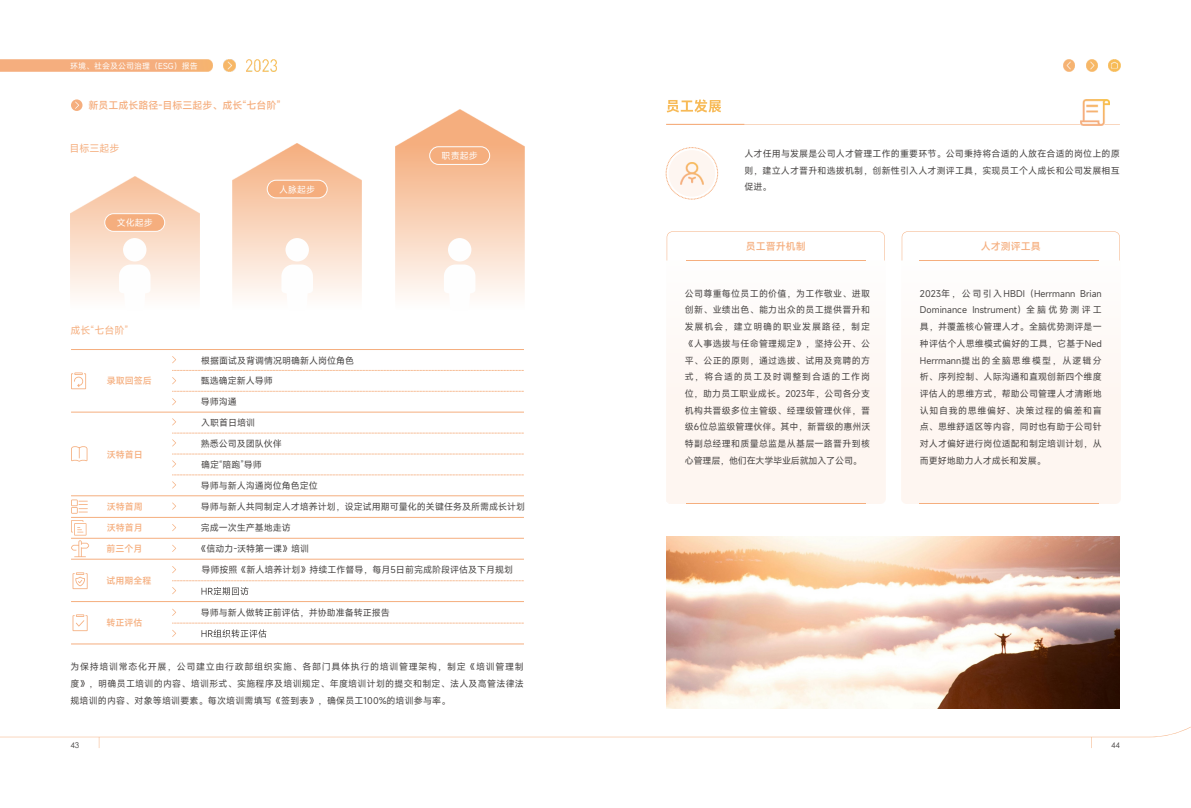
<style>
.page{position:relative;width:1191px;height:808px;background:#fff}
.page>*{position:absolute;margin:0;border:0;box-sizing:border-box;transform-origin:0 0}
.t1{font:500 10px "Mi Sans";color:#f5ae7e}
.t2{font:10px "Mi Sans";color:#f5ae7e}
.t3{font:9px/16.7px "Mi Sans";color:#474443;text-align:justify}
.t4{font:500 9px "Mi Sans";color:#f5ae7e}
.t5{font:9px "Mi Sans";color:#fefefe}
.t6{font:8px "Mi Sans";color:#fefefe}
.t7{font:8px "Century Gothic";color:#474443}
</style>
<div class="page">
<img style="left:666px;top:536px;width:454px;height:173px">
<svg style="left:224px;top:60px;width:11px;height:11px"></svg>
<svg style="left:0;top:727px;width:1190px;height:21px"></svg>
<img style="left:246px;top:60px;width:31px;height:11px">
<svg style="left:1086px;top:60px;width:11px;height:11px"></svg>
<svg style="left:1063px;top:60px;width:12px;height:11px"></svg>
<svg style="left:1108px;top:60px;width:12px;height:11px"></svg>
<svg style="left:71px;top:99px;width:11px;height:12px"></svg>
<svg style="left:201px;top:587px;width:47px;height:8px"></svg>
<img style="left:70px;top:176px;width:129px;height:121px">
<img style="left:395px;top:109px;width:129px;height:188px">
<img style="left:233px;top:143px;width:129px;height:154px">
<svg style="left:119px;top:238px;width:31px;height:59px"></svg>
<svg style="left:281px;top:238px;width:32px;height:59px"></svg>
<svg style="left:444px;top:238px;width:31px;height:59px"></svg>
<div style="left:104px;top:213px;width:61px;height:19px;background:#f5ae7e;border:1px solid #fefefe;border-radius:9px"></div>
<div style="left:267px;top:180px;width:60px;height:18px;background:#f5ae7e;border:1px solid #fefefe;border-radius:9px"></div>
<div style="left:429px;top:146px;width:61px;height:19px;background:#f5ae7e;border:1px solid #fefefe;border-radius:9px"></div>
<svg style="left:666px;top:124px;width:454px;height:1px"></svg>
<svg style="left:666px;top:99px;width:55px;height:14px"></svg>
<img style="left:1080px;top:99px;width:29px;height:26px">
<div style="left:668px;top:150px;width:47px;height:47px;background:#fef6f1;border-radius:50%"></div>
<div style="left:666px;top:147px;width:52px;height:52px;border:1px dashed #f5ae7e;border-radius:50%"></div>
<img style="left:680px;top:162px;width:23px;height:23px">
<svg style="left:901px;top:231px;width:219px;height:29px"></svg>
<hr style="left:920px;top:260px;width:179px;height:1px;background:#f5ae7e">
<hr style="left:920px;top:504px;width:179px;height:1px;background:#f5ae7e">
<hr style="left:686px;top:504px;width:179px;height:1px;background:#f5ae7e">
<hr style="left:686px;top:260px;width:179px;height:1px;background:#f5ae7e">
<svg style="left:666px;top:231px;width:219px;height:29px"></svg>
<hr style="left:71px;top:644px;width:453px;height:1px;background:#f5ae7e">
<svg style="left:172px;top:391px;width:352px;height:1px"></svg>
<svg style="left:172px;top:370px;width:352px;height:1px"></svg>
<hr style="left:71px;top:349px;width:453px;height:1px;background:#f5ae7e">
<hr style="left:71px;top:412px;width:453px;height:1px;background:#f5ae7e">
<hr style="left:71px;top:495px;width:453px;height:1px;background:#f5ae7e">
<hr style="left:71px;top:517px;width:453px;height:1px;background:#f5ae7e">
<hr style="left:71px;top:538px;width:453px;height:1px;background:#f5ae7e">
<svg style="left:172px;top:580px;width:352px;height:1px"></svg>
<hr style="left:71px;top:559px;width:453px;height:1px;background:#f5ae7e">
<hr style="left:71px;top:601px;width:453px;height:1px;background:#f5ae7e">
<svg style="left:73px;top:614px;width:15px;height:17px"></svg>
<svg style="left:71px;top:446px;width:16px;height:16px"></svg>
<svg style="left:71px;top:499px;width:17px;height:15px"></svg>
<svg style="left:71px;top:520px;width:18px;height:37px"></svg>
<svg style="left:73px;top:572px;width:15px;height:17px"></svg>
<svg style="left:71px;top:372px;width:15px;height:17px"></svg>
<svg style="left:172px;top:609px;width:4px;height:7px"></svg>
<svg style="left:172px;top:623px;width:352px;height:15px"></svg>
<svg style="left:172px;top:566px;width:4px;height:7px"></svg>
<svg style="left:172px;top:587px;width:4px;height:7px"></svg>
<svg style="left:172px;top:545px;width:4px;height:7px"></svg>
<svg style="left:172px;top:524px;width:4px;height:7px"></svg>
<svg style="left:172px;top:502px;width:4px;height:8px"></svg>
<svg style="left:172px;top:418px;width:4px;height:7px"></svg>
<svg style="left:172px;top:433px;width:352px;height:13px"></svg>
<svg style="left:172px;top:454px;width:352px;height:13px"></svg>
<svg style="left:172px;top:475px;width:352px;height:13px"></svg>
<svg style="left:172px;top:356px;width:4px;height:7px"></svg>
<svg style="left:172px;top:377px;width:4px;height:7px"></svg>
<svg style="left:172px;top:398px;width:4px;height:7px"></svg>
<p class="t6" style="left:70px;top:61px;width:129px">环境、社会及公司治理（ESG）报告</p>
<p class="t1" style="left:88px;top:100px;width:194px">新员工成长路径-目标三起步、成长“七台阶”</p>
<p class="t2" style="left:69px;top:143px;width:51px">目标三起步</p>
<p class="t5" style="left:117px;top:218px;width:37px">文化起步</p>
<p class="t2" style="left:71px;top:325px;width:59px">成长“七台阶”</p>
<p class="t4" style="left:107px;top:376px;width:46px">录取回签后</p>
<p class="t4" style="left:107px;top:449px;width:37px">沃特首日</p>
<p class="t5" style="left:279px;top:185px;width:37px">人脉起步</p>
<p class="t3" style="left:201px;top:352px;width:155px">根据面试及背调情况明确新人岗位角色</p>
<p class="t3" style="left:201px;top:372px;width:73px">甄选确定新人导师</p>
<p class="t3" style="left:201px;top:393px;width:37px">导师沟通</p>
<p class="t3" style="left:201px;top:414px;width:55px">入职首日培训</p>
<p class="t3" style="left:201px;top:435px;width:82px">熟悉公司及团队伙伴</p>
<p class="t3" style="left:201px;top:456px;width:62px">确定“陪跑”导师</p>
<p class="t3" style="left:201px;top:477px;width:118px">导师与新人沟通岗位角色定位</p>
<p class="t5" style="left:441px;top:151px;width:37px">职责起步</p>
<p class="t3" style="left:744px;top:145px;width:377px">人才任用与发展是公司人才管理工作的重要环节。公司秉持将合适的人放在合适的岗位上的原则，建立人才晋升和选拔机制，创新性引入人才测评工具，实现员工个人成长和公司发展相互促进。</p>
<p class="t1" style="left:746px;top:241px;width:61px">员工晋升机制</p>
<p class="t3" style="left:685px;top:285px;width:187px">公司尊重每位员工的价值，为工作敬业、进取创新、业绩出色、能力出众的员工提供晋升和发展机会，建立明确的职业发展路径，制定《人事选拔与任命管理规定》，坚持公开、公平、公正的原则，通过选拔、试用及竞聘的方式，将合适的员工及时调整到合适的工作岗位，助力员工职业成长。2023年，公司各分支机构共晋级多位主管级、经理级管理伙伴，晋级6位总监级管理伙伴。其中，新晋级的惠州沃特副总经理和质量总监是从基层一路晋升到核心管理层，他们在大学毕业后就加入了公司。</p>
<p class="t1" style="left:980px;top:241px;width:61px">人才测评工具</p>
<p class="t3" style="left:920px;top:285px;width:183px">2023年，公司引入 HBDI（Herrmann Brian Dominance Instrument）全脑优势测评工具，并覆盖核心管理人才。全脑优势测评是一种评估个人思维模式偏好的工具，它基于Ned Herrmann提出的全脑思维模型，从逻辑分析、序列控制、人际沟通和直观创新四个维度评估人的思维方式，帮助公司管理人才清晰地认知自我的思维偏好、决策过程的偏差和盲点、思维舒适区等内容，同时也有助于公司针对人才偏好进行岗位适配和制定培训计划，从而更好地助力人才成长和发展。</p>
<p class="t4" style="left:107px;top:502px;width:37px">沃特首周</p>
<p class="t4" style="left:107px;top:523px;width:37px">沃特首月</p>
<p class="t4" style="left:107px;top:544px;width:37px">前三个月</p>
<p class="t4" style="left:107px;top:576px;width:46px">试用期全程</p>
<p class="t4" style="left:107px;top:618px;width:38px">转正评估</p>
<p class="t3" style="left:201px;top:498px;width:326px">导师与新人共同制定人才培养计划，设定试用期可量化的关键任务及所需成长计划</p>
<p class="t3" style="left:201px;top:519px;width:91px">完成一次生产基地走访</p>
<p class="t3" style="left:198px;top:540px;width:113px">《信动力-沃特第一课》培训</p>
<p class="t3" style="left:201px;top:561px;width:313px">导师按照《新人培养计划》持续工作督导，每月5日前完成阶段评估及下月规划</p>
<p class="t3" style="left:201px;top:604px;width:190px">导师与新人做转正前评估，并协助准备转正报告</p>
<p class="t3" style="left:70px;top:659px;width:455px">为保持培训常态化开展，公司建立由行政部组织实施、各部门具体执行的培训管理架构，制定《培训管理制度》，明确员工培训的内容、培训形式、实施程序及培训规定、年度培训计划的提交和制定、法人及高管法律法规培训的内容、对象等培训要素。每次培训需填写《签到表》，确保员工100%的培训参与率。</p>
<p class="t7" style="left:70px;top:742px;width:10px">43</p>
<p class="t7" style="left:1111px;top:742px;width:10px">44</p>
</div>
